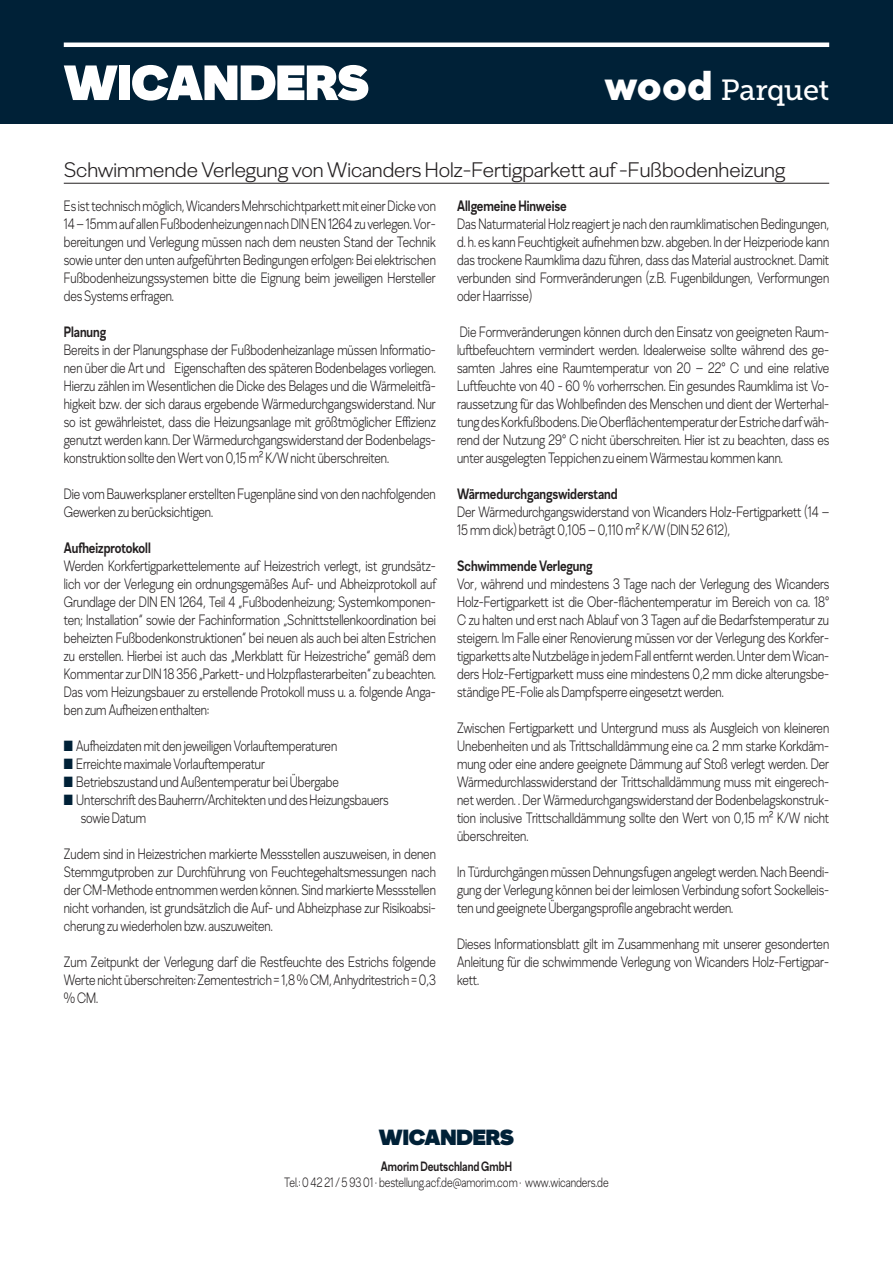
<style>
.page{position:relative;width:893px;height:1263px;background:#fff}
.page>*{position:absolute;margin:0;border:0;box-sizing:border-box;transform-origin:0 0}
.t1{font:54px "Amorim Sans Logo";letter-spacing:-.005em;color:#fff}
.t2{font:29.1px "Museo Slab 500";letter-spacing:-.015em;color:#fff}
.t3{font:24px "Amorim Sans Logo";letter-spacing:-.01em;color:#002137}
.t4{font:300 21px "Amorim Sans";color:#231f20}
.t5{font:300 15px/18px "Amorim Sans";color:#231f20;text-align:justify;scale:.8 1}
.t6{font:700 15px "Amorim Sans";color:#231f20;scale:.8 1}
.t7{font:300 13.5px "Amorim Sans";color:#231f20;scale:.78 1}
.t8{font:700 13.5px "Amorim Sans";color:#231f20;scale:.78 1}
.s1{font-family:"TT Norms";font-weight:800;font-size:41.7px}
.s2{color:#002137}
</style>
<div class="page">
<hr style="left:64px;top:183px;width:765px;height:1px;background:#231f20">
<div style="left:0;top:0;width:893px;height:123px;background:#002137"></div>
<hr style="left:64px;top:43px;width:765px;height:4px;background:#fff">
<h1 class="t1" style="left:64px;top:50px;width:307px">WICANDERS</h1>
<h2 class="t2" style="left:605px;top:73px;width:226px"><span class="s1">wood</span> Parquet</h2>
<h3 class="t4" style="left:64px;top:157px;width:723px">Schwimmende Verlegung von Wicanders Holz-Fertigparkett auf -Fußbodenheizung</h3>
<p class="t5" style="left:64px;top:197px;width:467px">Es ist technisch möglich, Wicanders Mehrschichtparkett mit einer Dicke von 14 – 15mm auf allen Fußbodenheizungen nach DIN EN 1264 zu verlegen. Vor&shy;bereitungen und Verlegung müssen nach dem neusten Stand der Technik sowie unter den unten aufgeführten Bedingungen erfolgen: Bei elektrischen Fußbodenheizungssystemen bitte die Eignung beim jeweiligen Hersteller des Systems erfragen.</p>
<p class="t6" style="left:64px;top:322px;width:55px">Planung</p>
<p class="t5" style="left:64px;top:341px;width:467px">Bereits in der Planungsphase der Fußbodenheizanlage müssen Informatio&shy;nen über die Art und Eigenschaften des späteren Bodenbelages vorliegen.<br>Hierzu zählen im Wesentlichen die Dicke des Belages und die Wärmeleitfä&shy;higkeit bzw. der sich daraus ergebende Wärmedurchgangswiderstand. Nur so ist gewährleistet, dass die Heizungsanlage mit größtmöglicher Effizienz genutzt werden kann. Der Wärmedurchgangswiderstand der Bodenbelags&shy;konstruktion sollte den Wert von 0,15 m² K/W nicht überschreiten.</p>
<p class="t5" style="left:64px;top:485px;width:467px">Die vom Bauwerksplaner erstellten Fugenpläne sind von den nachfolgenden<br>Gewerken zu berücksichtigen.</p>
<p class="t6" style="left:64px;top:538px;width:110px">Aufheizprotokoll</p>
<p class="t5" style="left:64px;top:557px;width:467px">Werden Korkfertigparkettelemente auf Heizestrich verlegt, ist grundsätz&shy;lich vor der Verlegung ein ordnungsgemäßes Auf- und Abheizprotokoll auf Grundlage der DIN EN 1264, Teil 4 „Fußbodenheizung; Systemkomponen&shy;ten; Installation“ sowie der Fachinformation „Schnittstellenkoordination bei beheizten Fußbodenkonstruktionen“ bei neuen als auch bei alten Estrichen zu erstellen. Hierbei ist auch das „Merkblatt für Heizestriche“ gemäß dem Kommentar zur DIN 18 356 „Parkett- und Holzpflasterarbeiten“ zu beachten.<br>Das vom Heizungsbauer zu erstellende Protokoll muss u. a. folgende Anga&shy;ben zum Aufheizen enthalten:</p>
<p class="t5" style="left:64px;top:737px;width:343px"><span class="s2">■</span> Aufheizdaten mit den jeweiligen Vorlauftemperaturen</p>
<p class="t5" style="left:64px;top:755px;width:253px"><span class="s2">■</span> Erreichte maximale Vorlauftemperatur</p>
<p class="t5" style="left:64px;top:773px;width:345px"><span class="s2">■</span> Betriebszustand und Außentemperatur bei Übergabe</p>
<p class="t5" style="left:81px;top:791px;width:386px;text-indent:-17px"><span class="s2">■</span> Unterschrift des Bauherrn/Architekten und des Heizungsbauers sowie Datum</p>
<p class="t5" style="left:64px;top:845px;width:467px">Zudem sind in Heizestrichen markierte Messstellen auszuweisen, in denen Stemmgutproben zur Durchführung von Feuchtegehaltsmessungen nach der CM-Methode entnommen werden können. Sind markierte Messstellen nicht vorhanden, ist grundsätzlich die Auf- und Abheizphase zur Risikoabsi&shy;cherung zu wiederholen bzw. auszuweiten.</p>
<p class="t5" style="left:64px;top:953px;width:467px">Zum Zeitpunkt der Verlegung darf die Restfeuchte des Estrichs folgende Werte nicht überschreiten: Zementestrich = 1,8 % CM, Anhydritestrich = 0,3 % CM.</p>
<p class="t6" style="left:457px;top:196px;width:139px">Allgemeine Hinweise</p>
<p class="t5" style="left:457px;top:215px;width:467px">Das Naturmaterial Holz reagiert je nach den raumklimatischen Bedingungen, d. h. es kann Feuchtigkeit aufnehmen bzw. abgeben. In der Heizperiode kann das trockene Raumklima dazu führen, dass das Material austrocknet. Damit verbunden sind Formveränderungen (z.B. Fugenbildungen, Verformungen oder Haarrisse)</p>
<p class="t5" style="left:457px;top:323px;width:467px">Die Formveränderungen können durch den Einsatz von geeigneten Raum&shy;luftbefeuchtern vermindert werden. Idealerweise sollte während des ge&shy;samten Jahres eine Raumtemperatur von 20 – 22° C und eine relative Luftfeuchte von 40 - 60 % vorherrschen. Ein gesundes Raumklima ist Vo&shy;raussetzung für das Wohlbefinden des Menschen und dient der Werterhal&shy;tung des Korkfußbodens. Die Oberflächentemperatur der Estriche darf wäh&shy;rend der Nutzung 29° C nicht überschreiten. Hier ist zu beachten, dass es unter ausgelegten Teppichen zu einem Wärmestau kommen kann.</p>
<p class="t6" style="left:457px;top:484px;width:202px">Wärmedurchgangswiderstand</p>
<p class="t5" style="left:457px;top:503px;width:467px">Der Wärmedurchgangswiderstand von Wicanders Holz-Fertigparkett (14 –<br>15 mm dick) beträgt 0,105 – 0,110 m² K/W (DIN 52 612),</p>
<p class="t6" style="left:457px;top:556px;width:171px">Schwimmende Verlegung</p>
<p class="t5" style="left:457px;top:575px;width:467px">Vor, während und mindestens 3 Tage nach der Verlegung des Wicanders Holz-Fertigparkett ist die Ober-flächentemperatur im Bereich von ca. 18° C zu halten und erst nach Ablauf von 3 Tagen auf die Bedarfstemperatur zu steigern. Im Falle einer Renovierung müssen vor der Verlegung des Korkfer&shy;tigparketts alte Nutzbeläge in jedem Fall entfernt werden. Unter dem Wican&shy;ders Holz-Fertigparkett muss eine mindestens 0,2 mm dicke alterungsbe&shy;ständige PE-Folie als Dampfsperre eingesetzt werden.</p>
<p class="t5" style="left:457px;top:719px;width:467px">Zwischen Fertigparkett und Untergrund muss als Ausgleich von kleineren Unebenheiten und als Trittschalldämmung eine ca. 2 mm starke Korkdäm&shy;mung oder eine andere geeignete Dämmung auf Stoß verlegt werden. Der Wärmedurchlasswiderstand der Trittschalldämmung muss mit eingerech&shy;net werden. . Der Wärmedurchgangswiderstand der Bodenbelagskonstruk&shy;tion inclusive Trittschalldämmung sollte den Wert von 0,15 m² K/W nicht überschreiten.</p>
<p class="t5" style="left:457px;top:863px;width:467px">In Türdurchgängen müssen Dehnungsfugen angelegt werden. Nach Beendi&shy;gung der Verlegung können bei der leimlosen Verbindung sofort Sockelleis&shy;ten und geeignete Übergangsprofile angebracht werden.</p>
<p class="t5" style="left:457px;top:935px;width:467px">Dieses Informationsblatt gilt im Zusammenhang mit unserer gesonderten Anleitung für die schwimmende Verlegung von Wicanders Holz-Fertigpar&shy;kett.</p>
<h3 class="t3" style="left:379px;top:1123px;width:137px">WICANDERS</h3>
<p class="t8" style="left:381px;top:1158px;width:170px">Amorim Deutschland GmbH</p>
<p class="t7" style="left:284px;top:1174px;width:417px">Tel.: 0 42 21 / 5 93 01 · bestellung.acf.de@amorim.com · www.wicanders.de</p>
</div>
